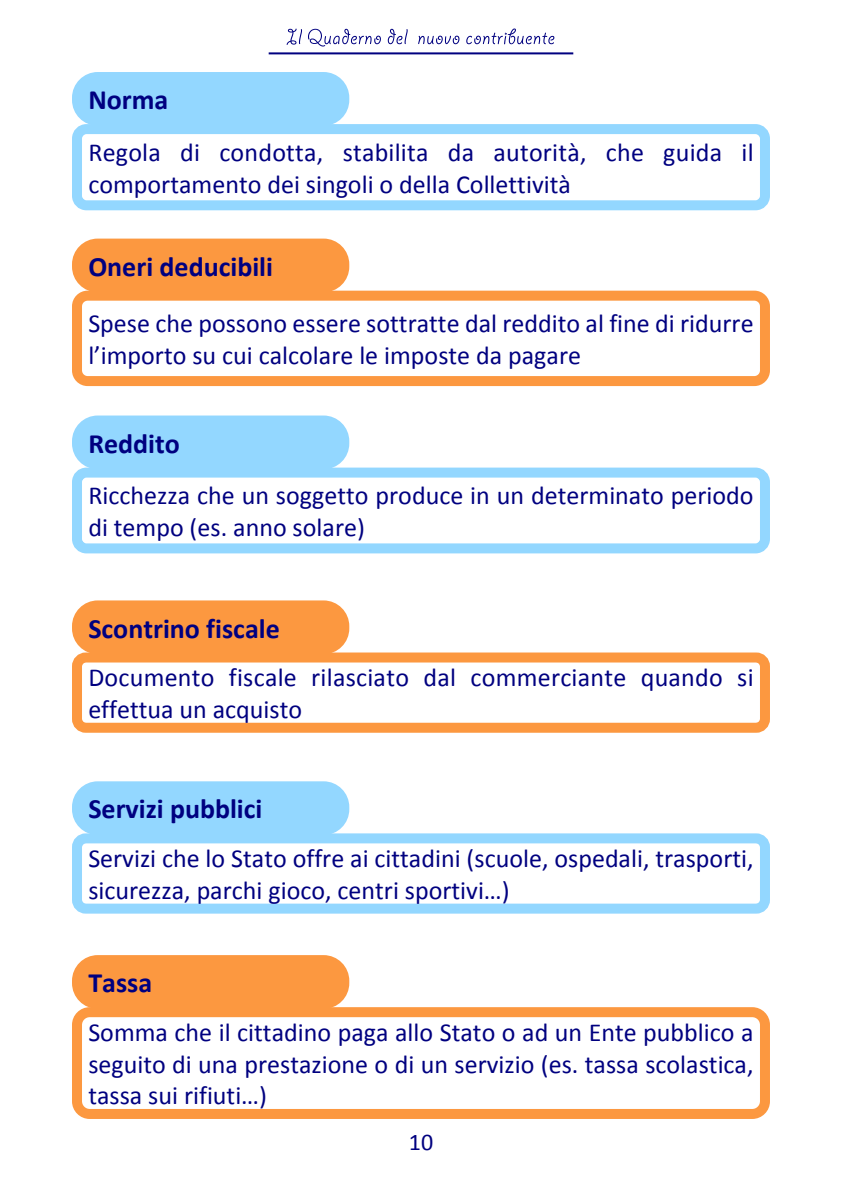
<style>
.page{position:relative;width:842px;height:1191px;background:#fff}
.page>*{position:absolute;margin:0;border:0;box-sizing:border-box;transform-origin:0 0}
.t1{font:700 28px "Calibri";color:#000080}
.t2{font:26px/31.8px "Calibri";color:#000080}
.t3{font:24px "Calibri";color:#000080}
</style>
<div class="page">
<div style="left:72px;top:72px;width:277px;height:54px;background:#93d7ff;border:10px solid #93d7ff;border-radius:21px"></div>
<div style="left:72px;top:124px;width:698px;height:86px;background:#fff;border:10px solid #93d7ff;border-radius:10px"></div>
<div style="left:72px;top:239px;width:277px;height:53px;background:#fc9840;border:10px solid #fc9840;border-radius:21px"></div>
<div style="left:72px;top:291px;width:698px;height:95px;background:#fff;border:10px solid #fc9840;border-radius:11px"></div>
<div style="left:72px;top:415px;width:277px;height:54px;background:#93d7ff;border:10px solid #93d7ff;border-radius:21px"></div>
<div style="left:72px;top:467px;width:698px;height:86px;background:#fff;border:10px solid #93d7ff;border-radius:9px"></div>
<div style="left:72px;top:600px;width:277px;height:54px;background:#fc9840;border:10px solid #fc9840;border-radius:21px"></div>
<div style="left:72px;top:652px;width:698px;height:80px;background:#fff;border:10px solid #fc9840;border-radius:9px"></div>
<div style="left:72px;top:781px;width:277px;height:54px;background:#93d7ff;border:10px solid #93d7ff;border-radius:21px"></div>
<div style="left:72px;top:833px;width:698px;height:80px;background:#fff;border:10px solid #93d7ff;border-radius:9px"></div>
<div style="left:72px;top:955px;width:277px;height:53px;background:#fc9840;border:10px solid #fc9840;border-radius:21px"></div>
<div style="left:72px;top:1007px;width:698px;height:112px;background:#fff;border:10px solid #fc9840;border-radius:13px"></div>
<svg style="left:287px;top:29px;width:15px;height:16px"></svg>
<svg style="left:308px;top:29px;width:73px;height:18px"></svg>
<svg style="left:388px;top:29px;width:20px;height:15px"></svg>
<svg style="left:418px;top:36px;width:41px;height:8px"></svg>
<svg style="left:466px;top:28px;width:88px;height:16px"></svg>
<hr style="left:269px;top:52px;width:304px;height:2px;background:#000080">
<p class="t1" style="left:88px;top:88px;width:82px">Norma</p>
<p class="t2" style="left:88px;top:138px;width:667px">Regola di condotta, stabilita da autorità, che guida il comportamento dei singoli o della Collettività</p>
<p class="t1" style="left:88px;top:255px;width:186px">Oneri deducibili</p>
<p class="t2" style="left:88px;top:309px;width:667px">Spese che possono essere sottratte dal reddito al fine di ridurre l’importo su cui calcolare le imposte da pagare</p>
<p class="t1" style="left:88px;top:431px;width:93px">Reddito</p>
<p class="t2" style="left:88px;top:482px;width:667px">Ricchezza che un soggetto produce in un determinato periodo di tempo (es. anno solare)</p>
<p class="t1" style="left:88px;top:616px;width:193px">Scontrino fiscale</p>
<p class="t2" style="left:88px;top:664px;width:667px">Documento fiscale rilasciato dal commerciante quando si effettua un acquisto</p>
<p class="t1" style="left:88px;top:797px;width:176px">Servizi pubblici</p>
<p class="t2" style="left:88px;top:844px;width:667px">Servizi che lo Stato offre ai cittadini (scuole, ospedali, trasporti, sicurezza, parchi gioco, centri sportivi…)</p>
<p class="t1" style="left:88px;top:971px;width:65px">Tassa</p>
<p class="t2" style="left:88px;top:1018px;width:667px;text-align:justify">Somma che il cittadino paga allo Stato o ad un Ente pubblico a seguito di una prestazione o di un servizio (es. tassa scolastica, tassa sui rifiuti…)</p>
<p class="t3" style="left:409px;top:1132px;width:26px">10</p>
</div>
